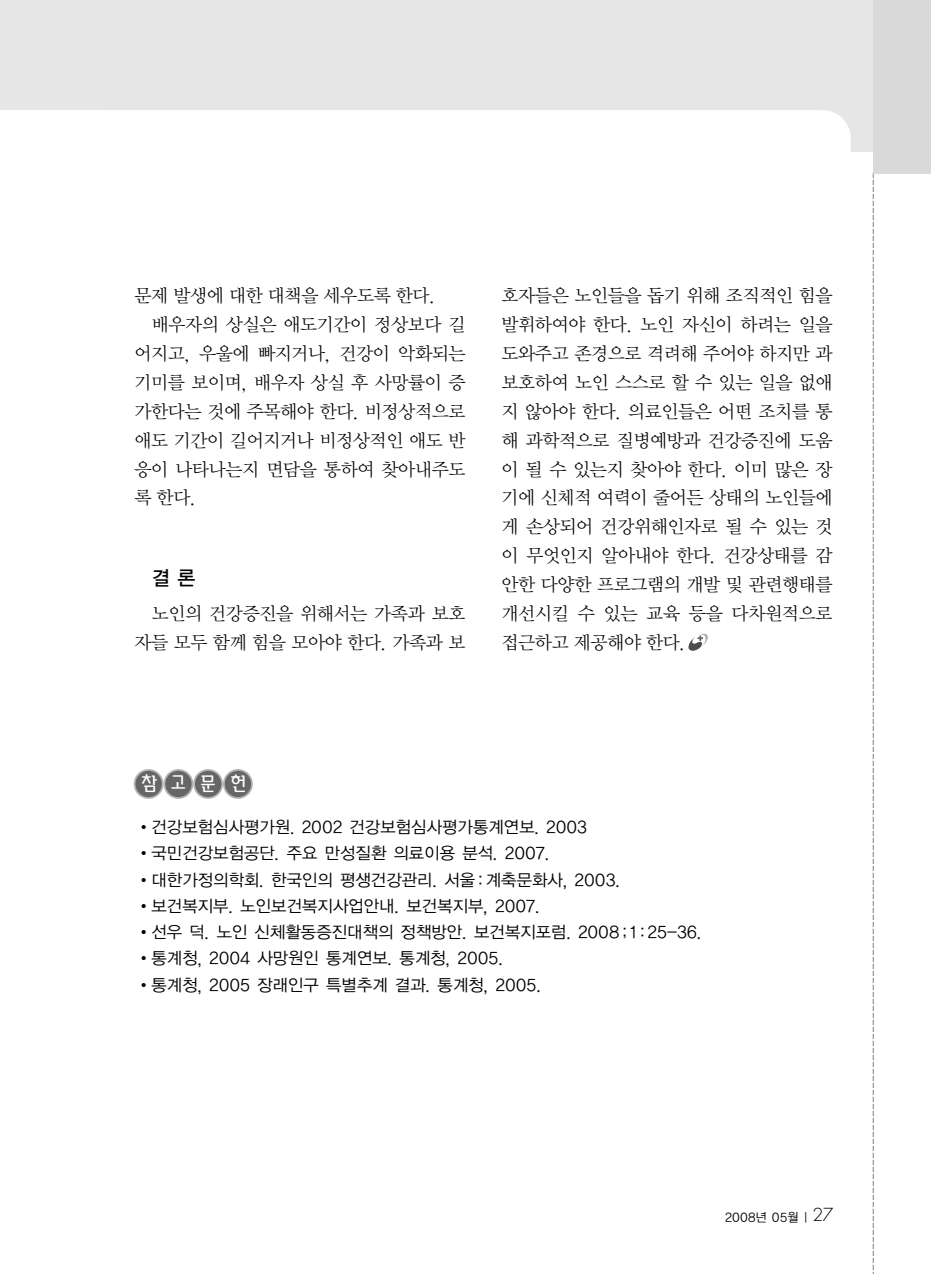
<style>
.page{position:relative;width:931px;height:1274px;background:#fff}
.page>*{position:absolute;margin:0;border:0;box-sizing:border-box;transform-origin:0 0}
.t1{font:20.12px "YGO13";color:#000;scale:.96 1}
.t2{font:19.25px "Boram B";color:#fff}
.t3{font:18.38px/28.9px "Y Mj O12";letter-spacing:-.09em;color:#000;text-align:right}
.t4{font:16.62px "YGO12";letter-spacing:-.07em;color:#000}
.t5{font:12.25px "YGO12";letter-spacing:-.05em;color:#000}
.s1{font-family:"Futura";font-weight:300;font-size:17.5px}
</style>
<div class="page">
<div style="left:0;top:0;width:931px;height:152px;background:#e6e6e6"></div>
<svg style="left:873px;top:174px;width:1px;height:1100px"></svg>
<div style="left:873px;top:0;width:58px;height:174px;background:#d9d9d9"></div>
<svg style="left:688px;top:634px;width:20px;height:17px"></svg>
<div style="left:106px;top:110px;width:745px;height:42px;background:#fff"></div>
<div style="left:0;top:110px;width:106px;height:101px;background:#fff"></div>
<div style="left:135px;top:770px;width:28px;height:28px;background:#666;border-radius:50%"></div>
<div style="left:134px;top:769px;width:30px;height:30px;border:2px solid #b3b3b3;border-radius:50%"></div>
<div style="left:164px;top:770px;width:28px;height:28px;background:#666;border-radius:50%"></div>
<div style="left:164px;top:769px;width:29px;height:30px;border:2px solid #b3b3b3;border-radius:50%"></div>
<div style="left:194px;top:770px;width:28px;height:28px;background:#666;border-radius:50%"></div>
<div style="left:193px;top:769px;width:30px;height:30px;border:2px solid #b3b3b3;border-radius:50%"></div>
<div style="left:224px;top:770px;width:28px;height:28px;background:#666;border-radius:50%"></div>
<div style="left:223px;top:769px;width:30px;height:30px;border:2px solid #b3b3b3;border-radius:50%"></div>
<p class="t3" style="left:134px;top:282px;width:304px">문제 발생에 대한 대책을 세우도록 한다.</p>
<p class="t3" style="left:151px;top:311px;width:316px">배우자의 상실은 애도기간이 정상보다 길</p>
<p class="t3" style="left:134px;top:340px;width:334px">어지고, 우울에 빠지거나, 건강이 악화되는</p>
<p class="t3" style="left:134px;top:369px;width:334px">기미를 보이며, 배우자 상실 후 사망률이 증</p>
<p class="t3" style="left:134px;top:398px;width:334px">가한다는 것에 주목해야 한다. 비정상적으로</p>
<p class="t3" style="left:134px;top:427px;width:334px">애도 기간이 길어지거나 비정상적인 애도 반</p>
<p class="t3" style="left:134px;top:456px;width:334px">응이 나타나는지 면담을 통하여 찾아내주도</p>
<p class="t3" style="left:134px;top:485px;width:64px">록 한다.</p>
<p class="t1" style="left:151px;top:568px;width:48px">결 론</p>
<p class="t3" style="left:134px;top:600px;width:334px">노인의 건강증진을 위해서는 가족과 보호 자들 모두 함께 힘을 모아야 한다. 가족과 보</p>
<p class="t3" style="left:501px;top:282px;width:334px;text-align:justify">호자들은 노인들을 돕기 위해 조직적인 힘을 발휘하여야 한다. 노인 자신이 하려는 일을 도와주고 존경으로 격려해 주어야 하지만 과 보호하여 노인 스스로 할 수 있는 일을 없애 지 않아야 한다. 의료인들은 어떤 조치를 통 해 과학적으로 질병예방과 건강증진에 도움 이 될 수 있는지 찾아야 한다. 이미 많은 장 기에 신체적 여력이 줄어든 상태의 노인들에 게 손상되어 건강위해인자로 될 수 있는 것 이 무엇인지 알아내야 한다. 건강상태를 감 안한 다양한 프로그램의 개발 및 관련행태를 개선시킬 수 있는 교육 등을 다차원적으로 접근하고 제공해야 한다.</p>
<p class="t2" style="left:139px;top:775px;width:110px">참고문헌</p>
<p class="t4" style="left:136px;top:820px;width:454px">•건강보험심사평가원. 2002 건강보험심사평가통계연보. 2003</p>
<p class="t4" style="left:136px;top:846px;width:416px">•국민건강보험공단. 주요 만성질환 의료이용 분석. 2007.</p>
<p class="t4" style="left:136px;top:872px;width:487px">•대한가정의학회. 한국인의 평생건강관리. 서울`:`계축문화사, 2003.</p>
<p class="t4" style="left:136px;top:898px;width:406px">•보건복지부. 노인보건복지사업안내. 보건복지부, 2007.</p>
<p class="t4" style="left:136px;top:925px;width:568px">•선우 덕. 노인 신체활동증진대책의 정책방안. 보건복지포럼. 2008`;`1`:`25-36.</p>
<p class="t4" style="left:136px;top:951px;width:369px">•통계청, 2004 사망원인 통계연보. 통계청, 2005.</p>
<p class="t4" style="left:136px;top:977px;width:407px">•통계청, 2005 장래인구 특별추계 결과. 통계청, 2005.</p>
<p class="t5" style="left:725px;top:1211px;width:110px">2008년 05월 | <span class="s1">27</span></p>
</div>
